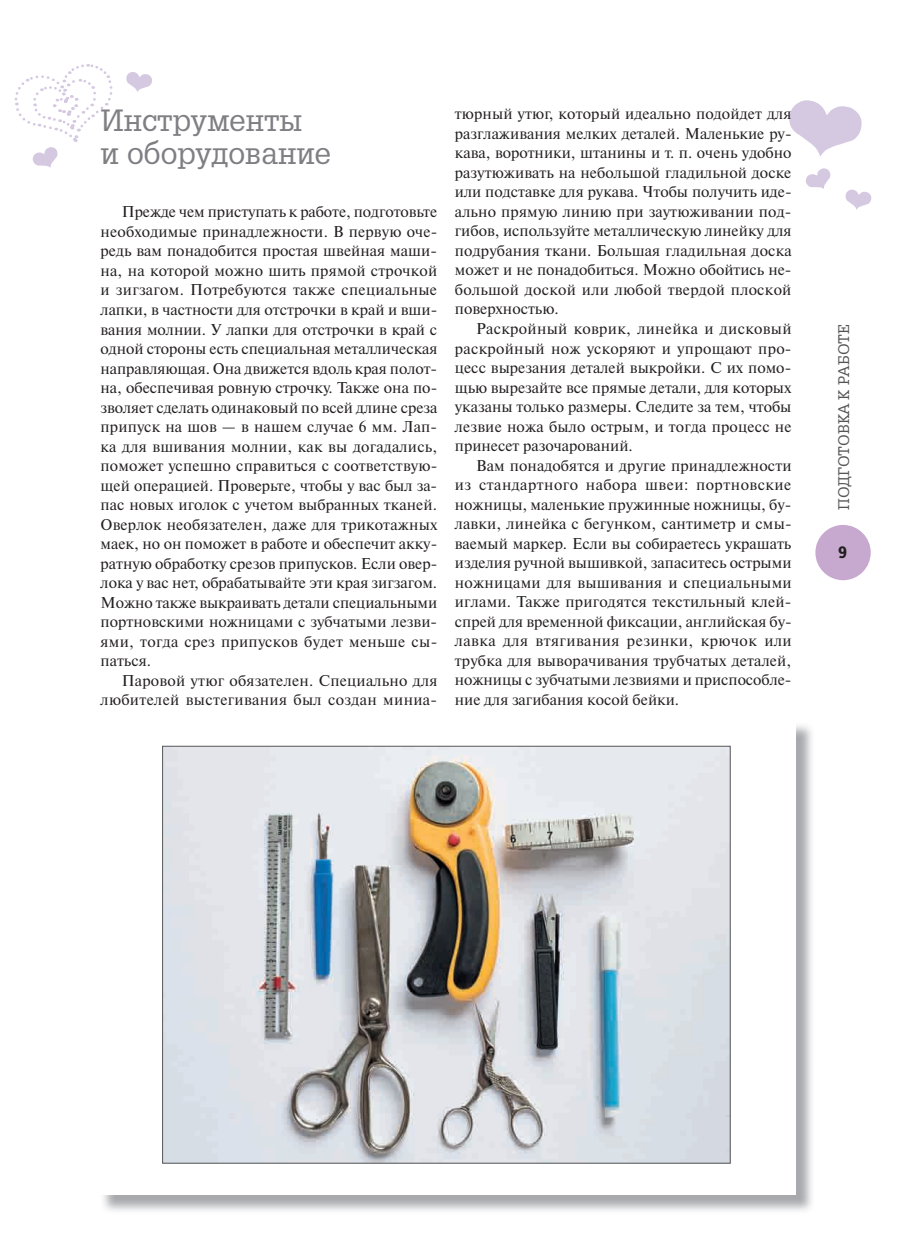
<style>
.page{position:relative;width:915px;height:1255px;background:#fff}
.page>*{position:absolute;margin:0;border:0;box-sizing:border-box;transform-origin:0 0}
.t1{font:30px/33px "AG Gloria";color:#807e83}
.t2{font:700 16.5px "Yanus C";color:#231f20}
.t3{font:15.6px "Newton C";color:#231f20}
.t4{font:15.6px "Newton C";letter-spacing:.02em;color:#231f20}
.t5{font:15.6px "Newton C";letter-spacing:.03em;color:#231f20}
.t6{font:15px "AG Gloria";letter-spacing:-.01em;color:#575457}
</style>
<div class="page">
<svg style="left:126px;top:72px;width:26px;height:20px"></svg>
<svg style="left:14px;top:64px;width:98px;height:104px"></svg>
<svg style="left:789px;top:100px;width:73px;height:57px"></svg>
<svg style="left:806px;top:168px;width:25px;height:21px"></svg>
<svg style="left:845px;top:189px;width:26px;height:21px"></svg>
<img style="left:103px;top:725px;width:709px;height:486px">
<div style="left:98px;top:720px;width:697px;height:474px;background:#fff"></div>
<img style="left:164px;top:747px;width:564px;height:414px">
<div style="left:815px;top:525px;width:55px;height:55px;background:#c7a9cf;border-radius:50%"></div>
<p class="t1" style="left:100px;top:107px;width:232px">Инструменты<br>и оборудование</p>
<p class="t3" style="left:122px;top:206px;width:317px">Прежде чем приступать к работе, подготовьте</p>
<p class="t3" style="left:100px;top:226px;width:338px">необходимые принадлежности. В первую оче-</p>
<p class="t3" style="left:100px;top:245px;width:338px">редь вам понадобится простая швейная маши-</p>
<p class="t3" style="left:100px;top:265px;width:338px">на, на которой можно шить прямой строчкой</p>
<p class="t4" style="left:100px;top:284px;width:338px">и зигзагом. Потребуются также специальные</p>
<p class="t3" style="left:100px;top:304px;width:338px">лапки, в частности для отстрочки в край и вши-</p>
<p class="t3" style="left:100px;top:323px;width:338px">вания молнии. У лапки для отстрочки в край с</p>
<p class="t3" style="left:100px;top:343px;width:338px">одной стороны есть специальная металлическая</p>
<p class="t3" style="left:100px;top:362px;width:338px">направляющая. Она движется вдоль края полот-</p>
<p class="t3" style="left:100px;top:382px;width:338px">на, обеспечивая ровную строчку. Также она по-</p>
<p class="t3" style="left:100px;top:401px;width:338px">зволяет сделать одинаковый по всей длине среза</p>
<p class="t3" style="left:100px;top:421px;width:338px">припуск на шов — в нашем случае 6 мм. Лап-</p>
<p class="t3" style="left:100px;top:440px;width:338px">ка для вшивания молнии, как вы догадались,</p>
<p class="t3" style="left:100px;top:460px;width:338px">поможет успешно справиться с соответствую-</p>
<p class="t3" style="left:100px;top:479px;width:338px">щей операцией. Проверьте, чтобы у вас был за-</p>
<p class="t3" style="left:100px;top:499px;width:338px">пас новых иголок с учетом выбранных тканей.</p>
<p class="t3" style="left:100px;top:518px;width:338px">Оверлок необязателен, даже для трикотажных</p>
<p class="t3" style="left:100px;top:538px;width:338px">маек, но он поможет в работе и обеспечит акку-</p>
<p class="t3" style="left:100px;top:557px;width:338px">ратную обработку срезов припусков. Если овер-</p>
<p class="t3" style="left:100px;top:577px;width:338px">лока у вас нет, обрабатывайте эти края зигзагом.</p>
<p class="t3" style="left:100px;top:596px;width:338px">Можно также выкраивать детали специальными</p>
<p class="t3" style="left:100px;top:616px;width:338px">портновскими ножницами с зубчатыми лезви-</p>
<p class="t4" style="left:100px;top:635px;width:338px">ями, тогда срез припусков будет меньше сы-</p>
<p class="t3" style="left:100px;top:655px;width:52px">паться.</p>
<p class="t3" style="left:122px;top:674px;width:317px">Паровой утюг обязателен. Специально для</p>
<p class="t4" style="left:100px;top:694px;width:338px">любителей выстегивания был создан миниа-</p>
<p class="t3" style="left:454px;top:108px;width:338px">тюрный утюг, который идеально подойдет для</p>
<p class="t3" style="left:454px;top:128px;width:338px">разглаживания мелких деталей. Маленькие ру-</p>
<p class="t3" style="left:454px;top:147px;width:338px">кава, воротники, штанины и т. п. очень удобно</p>
<p class="t3" style="left:454px;top:167px;width:338px">разутюживать на небольшой гладильной доске</p>
<p class="t3" style="left:454px;top:186px;width:338px">или подставке для рукава. Чтобы получить иде-</p>
<p class="t3" style="left:454px;top:206px;width:338px">ально прямую линию при заутюживании под-</p>
<p class="t3" style="left:454px;top:225px;width:338px">гибов, используйте металлическую линейку для</p>
<p class="t3" style="left:454px;top:245px;width:338px">подрубания ткани. Большая гладильная доска</p>
<p class="t3" style="left:454px;top:264px;width:338px">может и не понадобиться. Можно обойтись не-</p>
<p class="t3" style="left:454px;top:284px;width:338px">большой доской или любой твердой плоской</p>
<p class="t3" style="left:454px;top:303px;width:105px">поверхностью.</p>
<p class="t4" style="left:476px;top:323px;width:317px">Раскройный коврик, линейка и дисковый</p>
<p class="t4" style="left:454px;top:342px;width:338px">раскройный нож ускоряют и упрощают про-</p>
<p class="t3" style="left:454px;top:362px;width:338px">цесс вырезания деталей выкройки. С их помо-</p>
<p class="t3" style="left:454px;top:381px;width:338px">щью вырезайте все прямые детали, для которых</p>
<p class="t3" style="left:454px;top:401px;width:338px">указаны только размеры. Следите за тем, чтобы</p>
<p class="t3" style="left:454px;top:420px;width:338px">лезвие ножа было острым, и тогда процесс не</p>
<p class="t3" style="left:454px;top:440px;width:179px">принесет разочарований.</p>
<p class="t3" style="left:476px;top:459px;width:317px">Вам понадобятся и другие принадлежности</p>
<p class="t5" style="left:454px;top:479px;width:338px">из стандартного набора швеи: портновские</p>
<p class="t3" style="left:454px;top:498px;width:338px">нож ницы, маленькие пружинные ножницы, бу-</p>
<p class="t3" style="left:454px;top:518px;width:338px">лавки, линейка с бегунком, сантиметр и смы-</p>
<p class="t3" style="left:454px;top:537px;width:338px">ваемый маркер. Если вы собираетесь украшать</p>
<p class="t3" style="left:454px;top:557px;width:338px">изделия ручной вышивкой, запаситесь острыми</p>
<p class="t4" style="left:454px;top:576px;width:338px">ножницами для вышивания и специальными</p>
<p class="t3" style="left:454px;top:596px;width:338px">иглами. Также пригодятся текстильный клей-</p>
<p class="t3" style="left:454px;top:615px;width:338px">спрей для временной фиксации, английская бу-</p>
<p class="t5" style="left:454px;top:635px;width:338px">лавка для втягивания резинки, крючок или</p>
<p class="t3" style="left:454px;top:654px;width:338px">трубка для выворачивания трубчатых деталей,</p>
<p class="t3" style="left:454px;top:674px;width:338px">ножницы с зубчатыми лезвиями и приспособле-</p>
<p class="t3" style="left:454px;top:693px;width:226px">ние для загибания косой бейки.</p>
<p class="t6" style="left:838px;top:509px;width:187px;rotate:-90deg">ПОДГОТОВКА К РАБОТЕ</p>
<p class="t2" style="left:837px;top:545px;width:12px">9</p>
</div>
